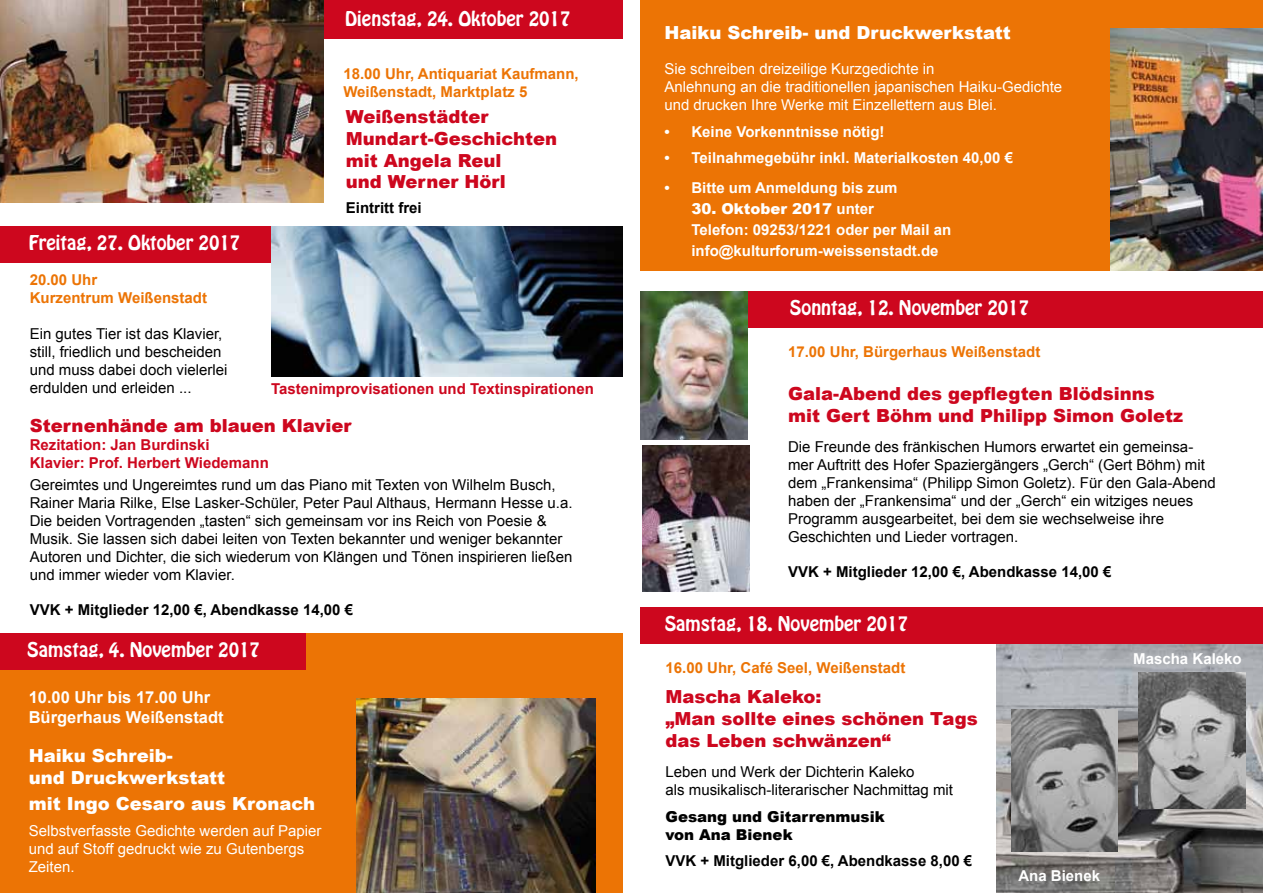
<style>
.page{position:relative;width:1263px;height:893px;background:#fff}
.page>*{position:absolute;margin:0;border:0;box-sizing:border-box;transform-origin:0 0}
.t1{font:900 18px/21.6px "Arial";color:#cd071e}
.t2{font:18px "Hobo Std";color:#fff}
.t3{font:900 18px/21.6px "Arial";color:#fff}
.t4{font:700 16.5px/19.8px "Arial";color:#fff}
.t5{font:15px/18px "Arial";color:#000}
.t6{font:15px/18px "Arial";color:#fff}
.t7{font:700 15px/21px "Arial";color:#fff}
.t8{font:700 15px/18px "Arial";color:#ec7405}
.t9{font:700 15px "Arial";color:#000}
.t10{font:700 15px/18px "Arial";color:#cd071e}
.t11{font:900 15px/18px "Arial";color:#000}
.s1{font-weight:900}
</style>
<div class="page">
<img style="left:996px;top:643px;width:267px;height:250px">
<div style="left:128px;top:0;width:494px;height:18px;background:#cd071e"></div>
<div style="left:640px;top:0;width:623px;height:271px;background:#ec7405"></div>
<div style="left:0;top:634px;width:622px;height:259px;background:#ec7405"></div>
<div style="left:128px;top:2px;width:494px;height:37px;background:#cd071e"></div>
<img style="left:357px;top:699px;width:238px;height:194px">
<div style="left:0;top:227px;width:323px;height:36px;background:#cd071e"></div>
<div style="left:640px;top:291px;width:623px;height:37px;background:#cd071e"></div>
<img style="left:1111px;top:28px;width:152px;height:243px">
<img style="left:640px;top:291px;width:107px;height:148px">
<img style="left:643px;top:445px;width:107px;height:146px">
<img style="left:271px;top:227px;width:351px;height:149px">
<div style="left:640px;top:607px;width:623px;height:36px;background:#cd071e"></div>
<div style="left:0;top:634px;width:305px;height:36px;background:#cd071e"></div>
<img style="left:1139px;top:672px;width:107px;height:136px">
<img style="left:1011px;top:709px;width:106px;height:143px">
<img style="left:0;top:0;width:323px;height:202px">
<p class="t2" style="left:345px;top:6px;width:227px">Dienstag, 24. Oktober 2017</p>
<p class="t2" style="left:29px;top:231px;width:213px">Freitag, 27. Oktober 2017</p>
<p class="t8" style="left:343px;top:65px;width:237px">18.00 Uhr, Antiquariat Kaufmann,<br>Weißenstadt, Marktplatz 5</p>
<p class="t1" style="left:346px;top:106px;width:213px">Weißenstädter<br>Mundart-Geschichten mit Angela Reul<br>und Werner Hörl</p>
<p class="t9" style="left:346px;top:198px;width:77px">Eintritt frei</p>
<p class="t8" style="left:30px;top:272px;width:179px">20.00 Uhr<br>Kurzentrum Weißenstadt</p>
<p class="t5" style="left:30px;top:325px;width:199px">Ein gutes Tier ist das Klavier, still, friedlich und bescheiden und muss dabei doch vielerlei erdulden und erleiden ...</p>
<p class="t1" style="left:30px;top:414px;width:323px">Sternenhände am blauen Klavier</p>
<p class="t10" style="left:30px;top:436px;width:241px">Rezitation: Jan Burdinski<br>Klavier: Prof. Herbert Wiedemann</p>
<p class="t5" style="left:30px;top:476px;width:544px">Gereimtes und Ungereimtes rund um das Piano mit Texten von Wilhelm Busch, Rainer Maria Rilke, Else Lasker-Schüler, Peter Paul Althaus, Hermann Hesse u.a.<br>Die beiden Vortragenden „tasten“ sich gemeinsam vor ins Reich von Poesie &amp; Musik. Sie lassen sich dabei leiten von Texten bekannter und weniger bekannter Autoren und Dichter, die sich wiederum von Klängen und Tönen inspirieren ließen und immer wieder vom Klavier.</p>
<p class="t9" style="left:30px;top:600px;width:325px">VVK + Mitglieder 12,00 €, Abendkasse 14,00 €</p>
<p class="t10" style="left:271px;top:380px;width:324px">Tastenimprovisationen und Textinspirationen</p>
<p class="t2" style="left:27px;top:638px;width:234px">Samstag, 4. November 2017</p>
<p class="t4" style="left:29px;top:688px;width:196px">10.00 Uhr bis 17.00 Uhr<br>Bürgerhaus Weißenstadt</p>
<p class="t3" style="left:29px;top:745px;width:198px">Haiku Schreib-<br>und Druckwerkstatt</p>
<p class="t3" style="left:29px;top:792px;width:288px">mit Ingo Cesaro aus Kronach</p>
<p class="t6" style="left:29px;top:822px;width:294px">Selbstverfasste Gedichte werden auf Papier und auf Stoff gedruckt wie zu Gutenbergs<br>Zeiten.</p>
<p class="t3" style="left:664px;top:22px;width:348px">Haiku Schreib- und Druckwerkstatt</p>
<p class="t6" style="left:664px;top:60px;width:399px">Sie schreiben dreizeilige Kurzgedichte in<br>Anlehnung an die traditionellen japanischen Haiku-Gedichte und drucken Ihre Werke mit Einzellettern aus Blei.</p>
<p class="t7" style="left:664px;top:121px;width:222px">• Keine Vorkenntnisse nötig!</p>
<p class="t7" style="left:664px;top:148px;width:350px">• Teilnahmegebühr inkl. Materialkosten 40,00 €</p>
<p class="t7" style="left:664px;top:177px;width:235px">• Bitte um Anmeldung bis zum</p>
<p class="t7" style="left:691px;top:198px;width:261px"><span class="s1">30. Oktober 2017</span> unter<br>Telefon: 09253/1221 oder per Mail an info@kulturforum-weissenstadt.de</p>
<p class="t2" style="left:790px;top:295px;width:241px">Sonntag, 12. November 2017</p>
<p class="t8" style="left:788px;top:343px;width:254px">17.00 Uhr, Bürgerhaus Weißenstadt</p>
<p class="t1" style="left:788px;top:382px;width:396px">Gala-Abend des gepflegten Blödsinns mit Gert Böhm und Philipp Simon Goletz</p>
<p class="t5" style="left:788px;top:438px;width:429px">Die Freunde des fränkischen Humors erwartet ein gemeinsa&shy;mer Auftritt des Hofer Spaziergängers „Gerch“ (Gert Böhm) mit dem „Frankensima“ (Philipp Simon Goletz). Für den Gala-Abend haben der „Frankensima“ und der „Gerch“ ein witziges neues Programm ausgearbeitet, bei dem sie wechselweise ihre Geschichten und Lieder vortragen.</p>
<p class="t9" style="left:788px;top:561px;width:325px">VVK + Mitglieder 12,00 €, Abendkasse 14,00 €</p>
<p class="t2" style="left:665px;top:611px;width:245px">Samstag, 18. November 2017</p>
<p class="t8" style="left:665px;top:659px;width:241px">16.00 Uhr, Café Seel, Weißenstadt</p>
<p class="t1" style="left:665px;top:686px;width:314px">Mascha Kaleko:<br>„Man sollte eines schönen Tags das Leben schwänzen“</p>
<p class="t5" style="left:665px;top:763px;width:289px">Leben und Werk der Dichterin Kaleko<br>als musikalisch-literarischer Nachmittag mit</p>
<p class="t11" style="left:665px;top:807px;width:221px">Gesang und Gitarrenmusik von Ana Bienek</p>
<p class="t9" style="left:665px;top:851px;width:308px">VVK + Mitglieder 6,00 €, Abendkasse 8,00 €</p>
<p class="t7" style="left:1133px;top:649px;width:110px">Mascha Kaleko</p>
<p class="t7" style="left:1018px;top:866px;width:83px">Ana Bienek</p>
</div>
